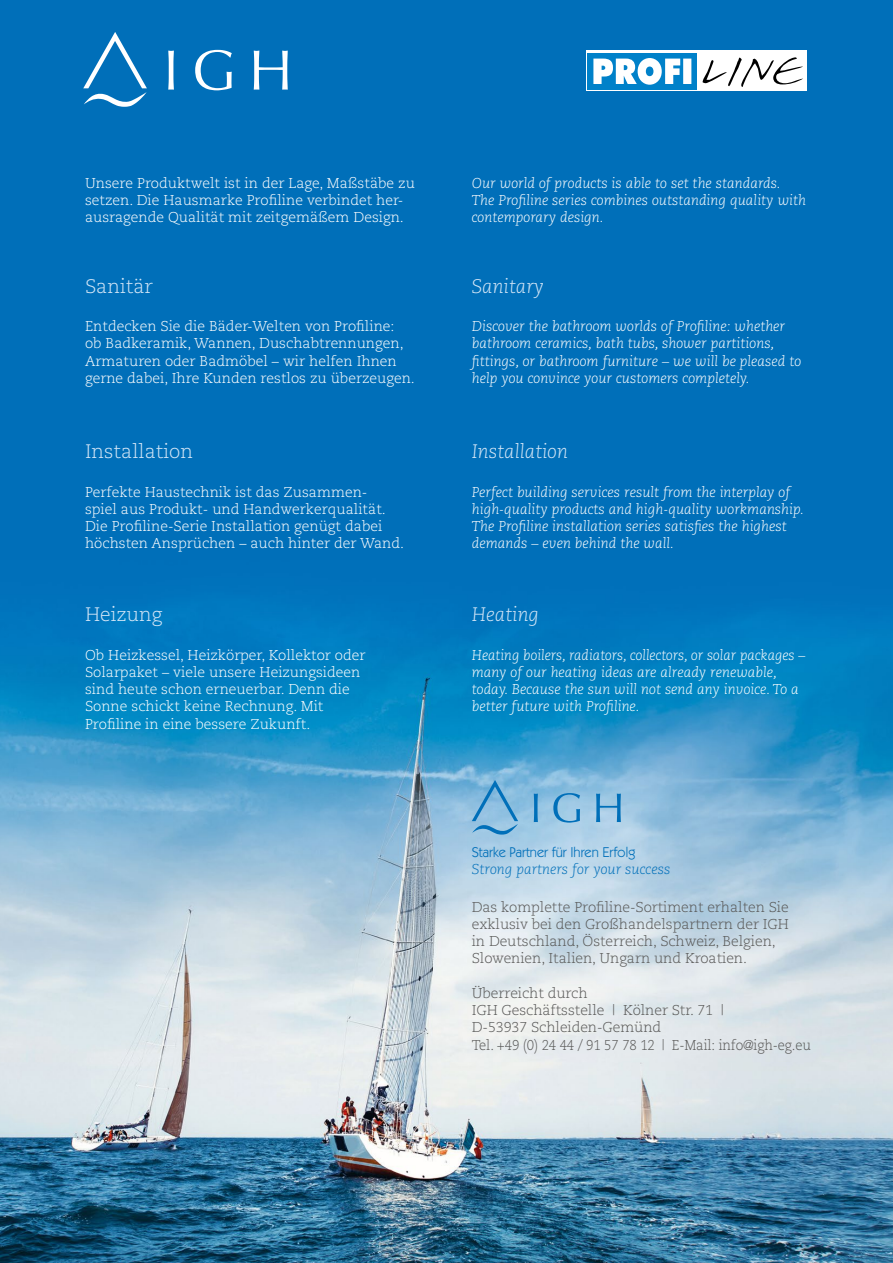
<style>
.page{position:relative;width:893px;height:1263px;background:#006fb9}
.page>*{position:absolute;margin:0;border:0;box-sizing:border-box;transform-origin:0 0}
.t1{font:italic 300 19.5px "Caecilia";color:#d4e6f7}
.t2{font:300 19.5px "Caecilia";color:#d4e6f7}
.t3{font:italic 300 14.25px/17.2px "Caecilia";color:#fff}
.t4{font:300 14.25px/17.2px "Caecilia";color:#fff}
.t5{font:300 14.25px/17.2px "Caecilia";letter-spacing:-.005em;color:#575756}
.t6{font:italic 300 14.25px "Caecilia";color:#006fb9}
.t7{font:14.25px "Itc Kabel LT";color:#006fb9}
</style>
<div class="page">
<img style="left:0;top:603px;width:893px;height:660px">
<svg style="left:472px;top:780px;width:149px;height:54px;background:#83b9dd"></svg>
<svg style="left:83px;top:32px;width:205px;height:75px"></svg>
<div style="left:586px;top:51px;width:220px;height:40px;background:#fff"></div>
<svg style="left:586px;top:50px;width:221px;height:40px"></svg>
<p class="t4" style="left:85px;top:174px;width:331px">Unsere Produktwelt ist in der Lage, Maßstäbe zu setzen. Die Hausmarke Profiline verbindet her&shy;ausragende Qualität mit zeitgemäßem Design.</p>
<h1 class="t2" style="left:85px;top:275px;width:69px">Sanitär</h1>
<p class="t4" style="left:85px;top:318px;width:331px">Entdecken Sie die Bäder-Welten von Profiline:<br>ob Badkeramik, Wannen, Duschabtrennungen, Armaturen oder Badmöbel – wir helfen Ihnen gerne dabei, Ihre Kunden restlos zu überzeugen.</p>
<h1 class="t2" style="left:85px;top:440px;width:110px">Installation</h1>
<p class="t4" style="left:85px;top:483px;width:321px">Perfekte Haustechnik ist das Zusammen-<br>spiel aus Produkt- und Handwerkerqualität.<br>Die Profiline-Serie Installation genügt dabei höchsten Ansprüchen – auch hinter der Wand.</p>
<h1 class="t2" style="left:85px;top:603px;width:79px">Heizung</h1>
<p class="t4" style="left:85px;top:646px;width:282px">Ob Heizkessel, Heizkörper, Kollektor oder Solarpaket – viele unsere Heizungsideen sind heute schon erneuerbar. Denn die Sonne schickt keine Rechnung. Mit Profiline in eine bessere Zukunft.</p>
<p class="t3" style="left:472px;top:174px;width:336px">Our world of products is able to set the standards.<br>The Profiline series combines outstanding quality with contemporary design.</p>
<h1 class="t1" style="left:472px;top:275px;width:74px">Sanitary</h1>
<p class="t3" style="left:472px;top:318px;width:331px">Discover the bathroom worlds of Profiline: whether bathroom ceramics, bath tubs, shower partitions, fittings, or bathroom furniture – we will be pleased to help you convince your customers completely.</p>
<h1 class="t1" style="left:472px;top:440px;width:98px">Installation</h1>
<p class="t3" style="left:472px;top:483px;width:334px">Perfect building services result from the interplay of high-quality products and high-quality workmanship.<br>The Profiline installation series satisfies the highest demands – even behind the wall.</p>
<h1 class="t1" style="left:472px;top:603px;width:69px">Heating</h1>
<p class="t3" style="left:472px;top:646px;width:335px">Heating boilers, radiators, collectors, or solar packages – many of our heating ideas are already renewable, today. Because the sun will not send any invoice. To a better future with Profiline.</p>
<p class="t7" style="left:472px;top:844px;width:165px">Starke Partner für Ihren Erfolg</p>
<p class="t6" style="left:472px;top:861px;width:200px">Strong partners for your success</p>
<p class="t5" style="left:472px;top:898px;width:319px">Das komplette Profiline-Sortiment erhalten Sie exklusiv bei den Großhandelspartnern der IGH in Deutschland, Österreich, Schweiz, Belgien, Slowenien, Italien, Ungarn und Kroatien.</p>
<p class="t5" style="left:472px;top:984px;width:341px">Überreicht durch<br>IGH Geschäftsstelle | Kölner Str. 71 |<br>D-53937 Schleiden-Gemünd<br>Tel. +49 (0) 24 44 / 91 57 78 12 | E-Mail: info@igh-eg.eu</p>
</div>
